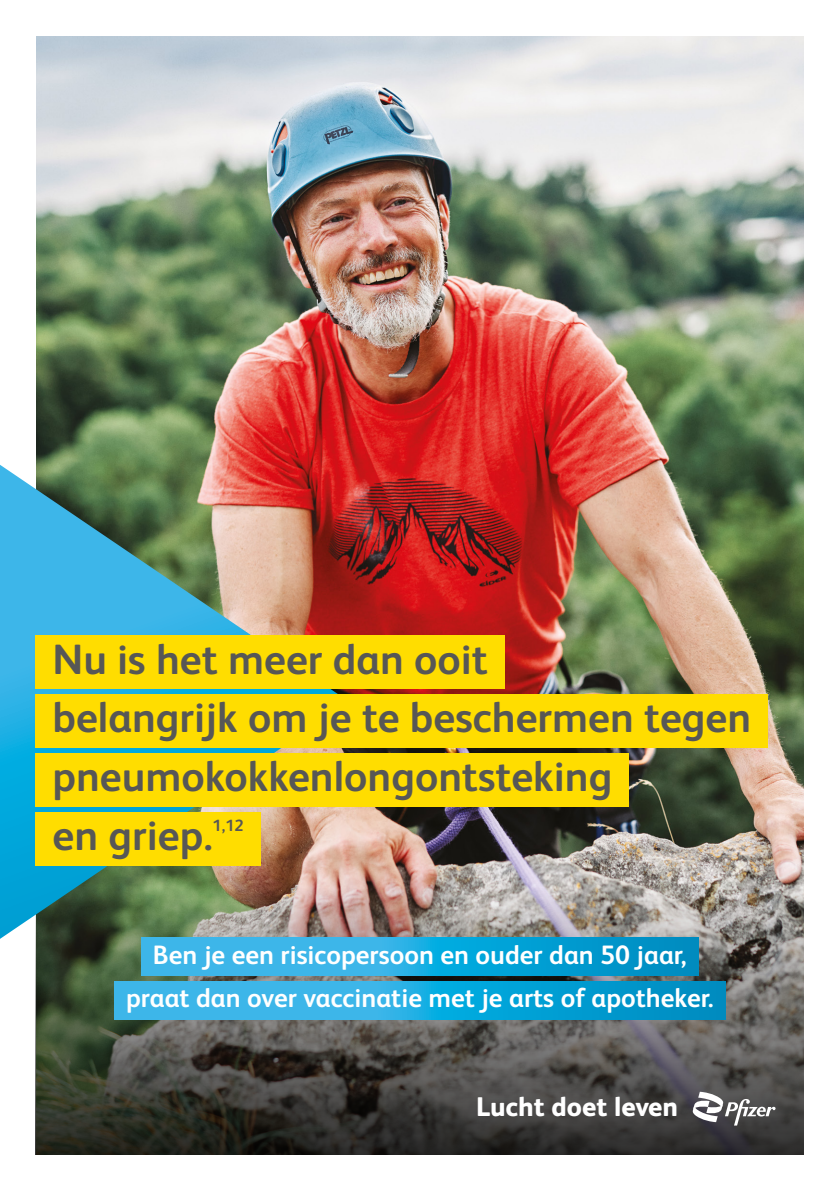
<style>
.page{position:relative;width:840px;height:1191px;background:#fff}
.page>*{position:absolute;margin:0;border:0;box-sizing:border-box;transform-origin:0 0}
.t1{font:700 42.4px/58.8px "FS Albert";color:#575756}
.t2{font:800 27px "FS Albert";color:#fff}
.t3{font:700 26.6px/43.6px "FS Albert Pro";color:#fff;text-align:center}
.t4{font:700 16.4px "FS Albert";color:#575756}
</style>
<div class="page">
<img style="left:36px;top:36px;width:767px;height:851px">
<svg style="left:36px;top:887px;width:767px;height:268px"></svg>
<img style="left:0;top:465px;width:349px;height:474px">
<svg style="left:141px;top:937px;width:556px;height:38px"></svg>
<svg style="left:115px;top:981px;width:609px;height:38px"></svg>
<div style="left:35px;top:635px;width:470px;height:54px;background:#fd0"></div>
<div style="left:35px;top:694px;width:732px;height:54px;background:#fd0"></div>
<div style="left:35px;top:753px;width:594px;height:53px;background:#fd0"></div>
<div style="left:35px;top:811px;width:225px;height:54px;background:#fd0"></div>
<svg style="left:692px;top:1091px;width:83px;height:34px"></svg>
<p class="t1" style="left:52px;top:628px;width:699px">Nu is het meer dan ooit<br>belangrijk om je te beschermen tegen pneumokokkenlongontsteking<br>en griep.</p>
<p class="t4" style="left:212px;top:814px;width:33px">1,12</p>
<p class="t3" style="left:126px;top:931px;width:589px">Ben je een risicopersoon en ouder dan 50 jaar, praat dan over vaccinatie met je arts of apotheker.</p>
<p class="t2" style="left:476px;top:1087px;width:203px">Lucht doet leven</p>
</div>
